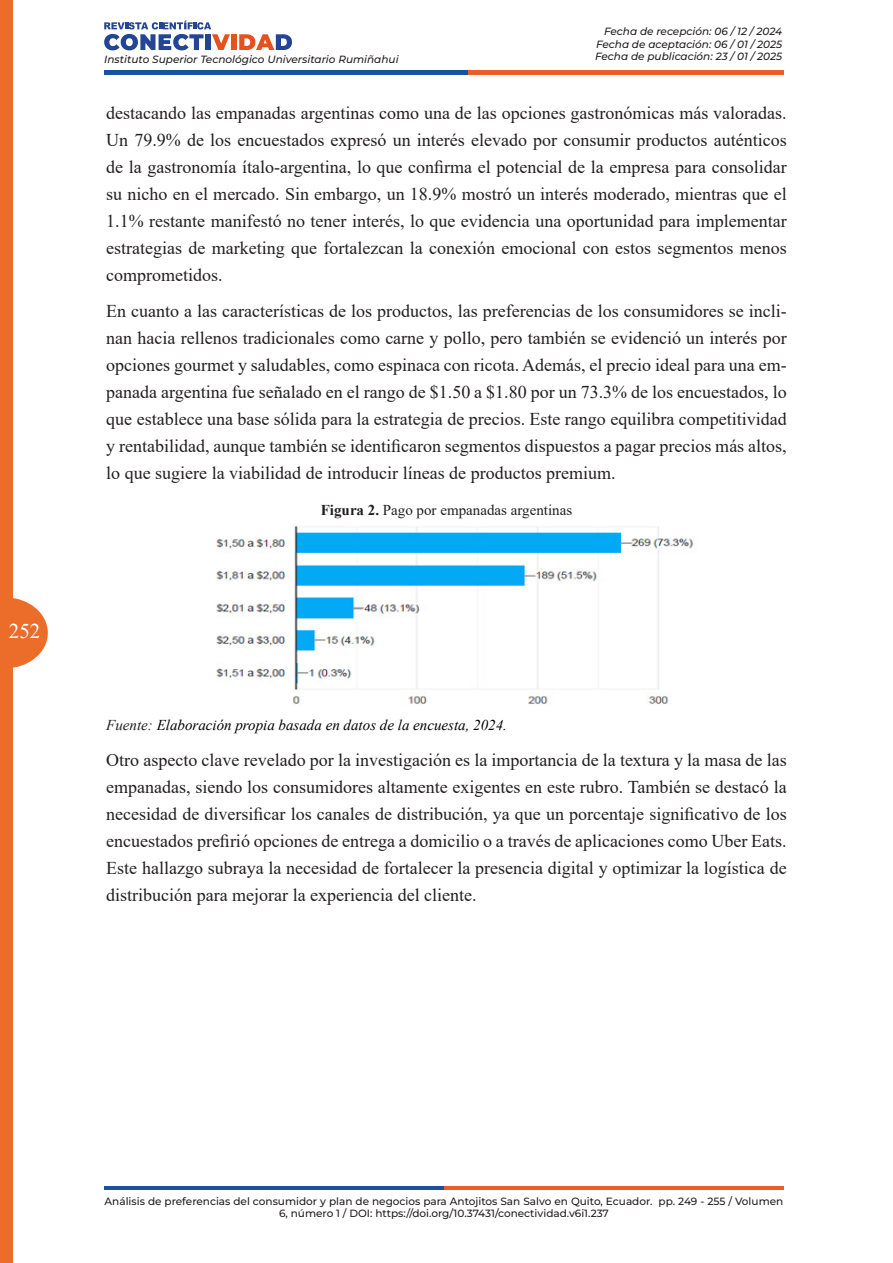
<style>
.page{position:relative;width:893px;height:1263px;background:#fff}
.page>*{position:absolute;margin:0;border:0;box-sizing:border-box;transform-origin:0 0}
.t1{font:21px "Times New Roman";color:#fff}
.t2{font:18px/27px "Times New Roman";color:#231f20;text-align:justify}
.t3{font:italic 15px "Times New Roman";color:#000}
.t4{font:15px "Times New Roman";color:#231f20}
.t5{font:500 10.5px/12.6px "Montserrat";color:#231f20;text-align:center}
.t6{font:italic 500 10.5px "Montserrat";color:#231f20}
.s1{font-weight:700}
.s2{color:#231f20}
</style>
<div class="page">
<hr style="left:104px;top:1186px;width:340px;height:3px;background:#1a509d">
<hr style="left:444px;top:1186px;width:339px;height:3px;background:#ed5d2b">
<svg style="left:104px;top:21px;width:126px;height:29px"></svg>
<div style="left:231px;top:34px;width:5px;height:16px;background:#e6521f"></div>
<svg style="left:239px;top:34px;width:53px;height:16px"></svg>
<div style="left:104px;top:70px;width:364px;height:5px;background:#1a509d"></div>
<div style="left:468px;top:70px;width:315px;height:5px;background:#ed5d2b"></div>
<svg style="left:13px;top:598px;width:35px;height:70px"></svg>
<div style="left:0;top:0;width:13px;height:1263px;background:#eb6d29"></div>
<img style="left:216px;top:526px;width:478px;height:180px">
<p class="t1" style="left:9px;top:616px;width:33px">252</p>
<p class="t6" style="left:104px;top:52px;width:296px">Instituto Superior Tecnológico Universitario Rumiñahui</p>
<p class="t6" style="left:604px;top:24px;width:180px">Fecha de recepción: 06 / 12 / 2024</p>
<p class="t6" style="left:596px;top:36px;width:188px">Fecha de aceptación: 06 / 01 / 2025</p>
<p class="t6" style="left:595px;top:49px;width:189px">Fecha de publicación: 23 / 01 / 2025</p>
<p class="t2" style="left:106px;top:99px;width:682px">destacando las empanadas argentinas como una de las opciones gastronómicas más valoradas.<br>Un 79.9% de los encuestados expresó un interés elevado por consumir productos auténticos de la gastronomía ítalo-argentina, lo que confirma el potencial de la empresa para consolidar su nicho en el mercado. Sin embargo, un 18.9% mostró un interés moderado, mientras que el 1.1% restante manifestó no tener interés, lo que evidencia una oportunidad para implementar estrategias de marketing que fortalezcan la conexión emocional con estos segmentos menos comprometidos.</p>
<p class="t2" style="left:106px;top:297px;width:682px">En cuanto a las características de los productos, las preferencias de los consumidores se incli&shy;nan hacia rellenos tradicionales como carne y pollo, pero también se evidenció un interés por opciones gourmet y saludables, como espinaca con ricota. Además, el precio ideal para una em&shy;panada argentina fue señalado en el rango de $1.50 a $1.80 por un 73.3% de los encuestados, lo que establece una base sólida para la estrategia de precios. Este rango equilibra competitividad y rentabilidad, aunque también se identificaron segmentos dispuestos a pagar precios más altos, lo que sugiere la viabilidad de introducir líneas de productos premium.</p>
<p class="t4" style="left:321px;top:499px;width:253px"><span class="s1">Figura 2.</span> Pago por empanadas argentinas</p>
<p class="t3" style="left:106px;top:714px;width:402px"><span class="s2">Fuente:</span> Elaboración propia basada en datos de la encuesta, 2024.</p>
<p class="t2" style="left:106px;top:746px;width:682px">Otro aspecto clave revelado por la investigación es la importancia de la textura y la masa de las empanadas, siendo los consumidores altamente exigentes en este rubro. También se destacó la necesidad de diversificar los canales de distribución, ya que un porcentaje significativo de los encuestados prefirió opciones de entrega a domicilio o a través de aplicaciones como Uber Eats.<br>Este hallazgo subraya la necesidad de fortalecer la presencia digital y optimizar la logística de distribución para mejorar la experiencia del cliente.</p>
<p class="t5" style="left:105px;top:1194px;width:680px">Análisis de preferencias del consumidor y plan de negocios para Antojitos San Salvo en Quito, Ecuador. pp. 249 - 255 / Volumen<br>6, número 1 / DOI: https://doi.org/10.37431/conectividad.v6i1.237</p>
</div>
